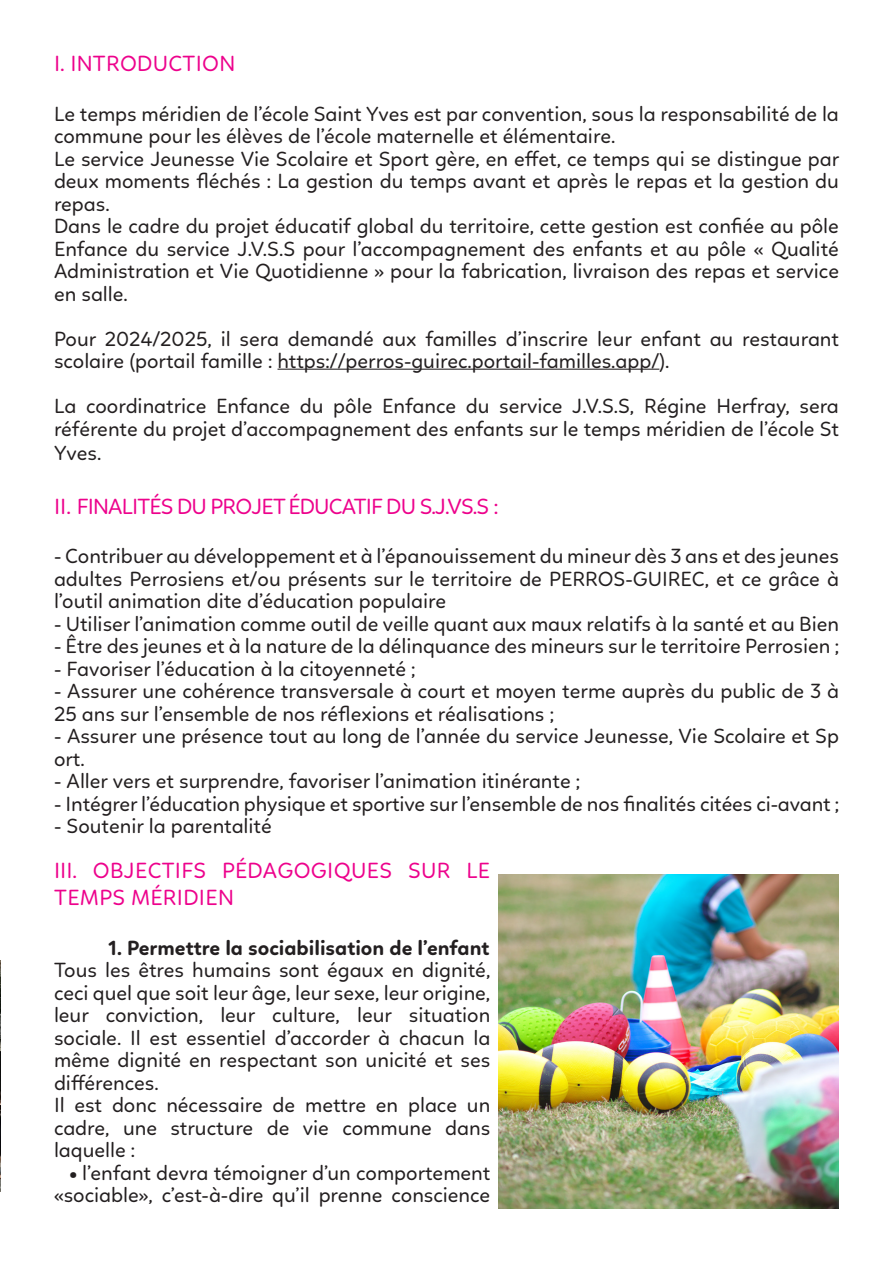
<style>
.page{position:relative;width:893px;height:1263px;background:#fff}
.page>*{position:absolute;margin:0;border:0;box-sizing:border-box;transform-origin:0 0}
.t1{font:22.5px/27px "Linotte";letter-spacing:.015em;color:#ed028c}
.t2{font:22.5px "Linotte";letter-spacing:-.035em;color:#ed028c}
.t3{font:21px/22.5px "Linotte";color:#231f20;text-align:justify}
.t4{font:700 21px "Linotte";color:#231f20}
</style>
<div class="page">
<img style="left:0;top:960px;width:1px;height:231px">
<hr style="left:277px;top:369px;width:382px;height:1px;background:#231f20">
<img style="left:499px;top:874px;width:340px;height:335px">
<p class="t1" style="left:54px;top:50px;width:183px">I. INTRODUCTION</p>
<p class="t3" style="left:54px;top:102px;width:786px">Le temps méridien de l’école Saint Yves est par convention, sous la responsabilité de la commune pour les élèves de l’école maternelle et élémentaire.</p>
<p class="t3" style="left:54px;top:147px;width:787px">Le service Jeunesse Vie Scolaire et Sport gère, en effet, ce temps qui se distingue par deux moments fléchés : La gestion du temps avant et après le repas et la gestion du repas.</p>
<p class="t3" style="left:54px;top:215px;width:786px">Dans le cadre du projet éducatif global du territoire, cette gestion est confiée au pôle Enfance du service J.V.S.S pour l’accompagnement des enfants et au pôle « Qualité Administration et Vie Quotidienne » pour la fabrication, livraison des repas et service en salle.</p>
<p class="t3" style="left:54px;top:327px;width:786px">Pour 2024/2025, il sera demandé aux familles d’inscrire leur enfant au restaurant scolaire (portail famille : https://perros-guirec.portail-familles.app/).</p>
<p class="t3" style="left:54px;top:394px;width:786px;line-height:23.2px">La coordinatrice Enfance du pôle Enfance du service J.V.S.S, Régine Herfray, sera référente du projet d’accompagnement des enfants sur le temps méridien de l’école St Yves.</p>
<p class="t2" style="left:54px;top:493px;width:446px">II. FINALITÉS DU PROJET ÉDUCATIF DU S.J.VS.S :</p>
<p class="t3" style="left:54px;top:545px;width:786px">- Contribuer au développement et à l’épanouissement du mineur dès 3 ans et des jeunes adultes Perrosiens et/ou présents sur le territoire de PERROS-GUIREC, et ce grâce à l’outil animation dite d’éducation populaire</p>
<p class="t3" style="left:54px;top:612px;width:786px">- Utiliser l’animation comme outil de veille quant aux maux relatifs à la santé et au Bien</p>
<p class="t3" style="left:54px;top:635px;width:786px">- Être des jeunes et à la nature de la délinquance des mineurs sur le territoire Perrosien ;</p>
<p class="t3" style="left:54px;top:657px;width:363px">- Favoriser l’éducation à la citoyenneté ;</p>
<p class="t3" style="left:54px;top:680px;width:786px">- Assurer une cohérence transversale à court et moyen terme auprès du public de 3 à<br>25 ans sur l’ensemble de nos réflexions et réalisations ;</p>
<p class="t3" style="left:54px;top:725px;width:787px">- Assurer une présence tout au long de l’année du service Jeunesse, Vie Scolaire et Sp ort.</p>
<p class="t3" style="left:54px;top:770px;width:528px">- Aller vers et surprendre, favoriser l’animation itinérante ;</p>
<p class="t3" style="left:54px;top:792px;width:786px">- Intégrer l’éducation physique et sportive sur l’ensemble de nos finalités citées ci-avant ;</p>
<p class="t3" style="left:54px;top:815px;width:219px">- Soutenir la parentalité</p>
<p class="t1" style="left:54px;top:857px;width:438px">III. OBJECTIFS PÉDAGOGIQUES SUR LE<br>TEMPS MÉRIDIEN</p>
<p class="t4" style="left:108px;top:935px;width:383px">1. Permettre la sociabilisation de l’enfant</p>
<p class="t3" style="left:54px;top:959px;width:438px">Tous les êtres humains sont égaux en dignité, ceci quel que soit leur âge, leur sexe, leur origine, leur conviction, leur culture, leur situation sociale. Il est essentiel d’accorder à chacun la même dignité en respectant son unicité et ses différences.</p>
<p class="t3" style="left:54px;top:1094px;width:438px">Il est donc nécessaire de mettre en place un cadre, une structure de vie commune dans laquelle :</p>
<p class="t3" style="left:54px;top:1161px;width:438px;text-align:right">• l’enfant devra témoigner d’un comportement «sociable», c’est-à-dire qu’il prenne conscience</p>
</div>
